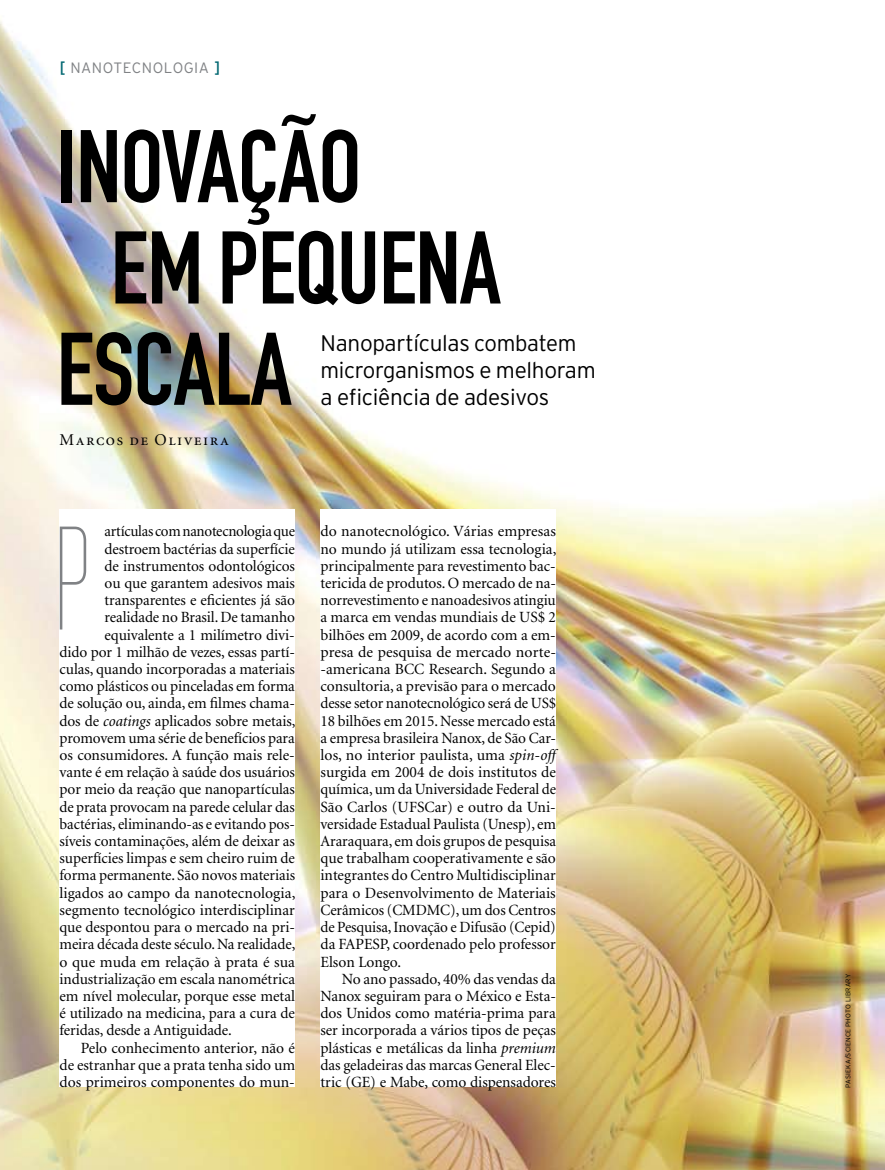
<style>
.page{position:relative;width:885px;height:1170px;background:#fff}
.page>*{position:absolute;margin:0;border:0;box-sizing:border-box;transform-origin:0 0}
.t1{font:175.8px "Cyclone Layers Inline";color:#808285;scale:.93 1}
.t2{font:101.25px "DIN Engschrift";letter-spacing:-.01em;color:#000}
.t3{font:300 22.5px/27px "Interstate";letter-spacing:-.015em;color:#000}
.t4{font:16.5px "Minion Regular SC";letter-spacing:.09em;color:#000}
.t5{font:15.6px/17.2px "Minion";letter-spacing:-.005em;color:#000;text-align:justify}
.t6{font:15.6px "Minion";letter-spacing:-.005em;color:#000;scale:.96 1}
.t7{font:300 15px "Interstate";letter-spacing:.035em;color:#808285}
.t8{font:300 6.75px "Interstate";letter-spacing:.025em;color:#000}
.s1{font-weight:400;font-size:16.5px;color:#006771}
.s2{font-style:italic}
</style>
<div class="page">
<img style="left:0;top:20px;width:884px;height:1149px">
<div style="left:60px;top:509px;width:235px;height:577px;background:#fff"></div>
<div style="left:320px;top:509px;width:236px;height:577px;background:#fff"></div>
<p class="t7" style="left:60px;top:59px;width:162px"><span class="s1">[</span> Nanotecnologia <span class="s1">]</span></p>
<h2 class="t2" style="left:57px;top:107px;width:306px">INOVAÇÃO</h2>
<h2 class="t2" style="left:111px;top:208px;width:392px">EM PEQUENA</h2>
<h2 class="t2" style="left:57px;top:310px;width:237px">ESCALA</h2>
<p class="t4" style="left:60px;top:431px;width:171px">Marcos de Oliveira</p>
<h3 class="t3" style="left:320px;top:329px;width:277px">Nanopartículas combatem microrganismos e melhoram a eficiência de adesivos</h3>
<h1 class="t1" style="left:48px;top:489px;width:51px">P</h1>
<p class="t6" style="left:104px;top:523px;width:200px">artículas com nanotecnologia que</p>
<p class="t5" style="left:104px;top:540px;width:192px">destroem bactérias da superfície</p>
<p class="t5" style="left:104px;top:557px;width:192px">de instrumentos odontológicos</p>
<p class="t5" style="left:104px;top:575px;width:192px">ou que garantem adesivos mais</p>
<p class="t5" style="left:104px;top:592px;width:192px">transparentes e eficientes já são</p>
<p class="t5" style="left:104px;top:609px;width:192px">realidade no Brasil. De tamanho</p>
<p class="t5" style="left:104px;top:626px;width:192px">equivalente a 1 milímetro divi-</p>
<p class="t5" style="left:60px;top:643px;width:237px">dido por 1 milhão de vezes, essas partí-</p>
<p class="t5" style="left:60px;top:661px;width:237px">culas, quando incorporadas a materiais</p>
<p class="t5" style="left:60px;top:678px;width:237px">como plásticos ou pinceladas em forma</p>
<p class="t5" style="left:60px;top:695px;width:237px">de solução ou, ainda, em filmes chama-</p>
<p class="t5" style="left:60px;top:712px;width:237px">dos de <span class="s2">coatings</span> aplicados sobre metais,</p>
<p class="t5" style="left:60px;top:729px;width:237px">promovem uma série de benefícios para</p>
<p class="t5" style="left:60px;top:747px;width:237px">os consumidores. A função mais rele-</p>
<p class="t5" style="left:60px;top:764px;width:237px">vante é em relação à saúde dos usuários</p>
<p class="t5" style="left:60px;top:781px;width:237px">por meio da reação que nanopartículas</p>
<p class="t5" style="left:60px;top:798px;width:237px">de prata provocam na parede celular das</p>
<p class="t5" style="left:60px;top:815px;width:237px">bactérias, eliminando-as e evitando pos-</p>
<p class="t5" style="left:60px;top:833px;width:237px">síveis contaminações, além de deixar as</p>
<p class="t5" style="left:60px;top:850px;width:237px">superfícies limpas e sem cheiro ruim de</p>
<p class="t5" style="left:60px;top:867px;width:237px">forma permanente. São novos materiais</p>
<p class="t5" style="left:60px;top:884px;width:237px">ligados ao campo da nanotecnologia,</p>
<p class="t5" style="left:60px;top:901px;width:237px">segmento tecnológico interdisciplinar</p>
<p class="t5" style="left:60px;top:919px;width:237px">que despontou para o mercado na pri-</p>
<p class="t5" style="left:60px;top:936px;width:237px">meira década deste século. Na realidade,</p>
<p class="t5" style="left:60px;top:953px;width:237px">o que muda em relação à prata é sua</p>
<p class="t5" style="left:60px;top:970px;width:237px">industrialização em escala nanométrica</p>
<p class="t5" style="left:60px;top:987px;width:237px">em nível molecular, porque esse metal</p>
<p class="t5" style="left:60px;top:1005px;width:237px">é utilizado na medicina, para a cura de</p>
<p class="t5" style="left:60px;top:1022px;width:174px">feridas, desde a Antiguidade.</p>
<p class="t5" style="left:81px;top:1039px;width:216px">Pelo conhecimento anterior, não é</p>
<p class="t5" style="left:60px;top:1056px;width:237px">de estranhar que a prata tenha sido um</p>
<p class="t5" style="left:60px;top:1073px;width:237px">dos primeiros componentes do mun-</p>
<p class="t5" style="left:320px;top:523px;width:237px">do nanotecnológico. Várias empresas no mundo já utilizam essa tecnologia, principalmente para revestimento bac&shy;tericida de produtos. O mercado de na&shy;norrevestimento e nanoadesivos atingiu a marca em vendas mundiais de US$ 2 bilhões em 2009, de acordo com a em&shy;presa de pesquisa de mercado norte--americana BCC Research. Segundo a consultoria, a previsão para o mercado desse setor nanotecnológico será de US$ 18 bilhões em 2015. Nesse mercado está a empresa brasileira Nanox, de São Car&shy;los, no interior paulista, uma <span class="s2">spin-off </span>surgida em 2004 de dois institutos de química, um da Universidade Federal de São Carlos (UFSCar) e outro da Uni&shy;versidade Estadual Paulista (Unesp), em Araraquara, em dois grupos de pesquisa que trabalham cooperativamente e são integrantes do Centro Multidisciplinar para o Desenvolvimento de Materiais Cerâmicos (CMDMC), um dos Centros de Pesquisa, Inovação e Difusão (Cepid) da FAPESP, coordenado pelo professor Elson Longo.</p>
<p class="t5" style="left:320px;top:970px;width:237px;text-indent:21px">No ano passado, 40% das vendas da Nanox seguiram para o México e Esta&shy;dos Unidos como matéria-prima para ser incorporada a vários tipos de peças plásticas e metálicas da linha <span class="s2">premium </span>das geladeiras das marcas General Elec&shy;tric (GE) e Mabe, como dispensadores</p>
<p class="t8" style="left:844px;top:1087px;width:115px;rotate:-90deg">PASIEKA/SCIENCE PHOTO LIBRARY</p>
</div>
